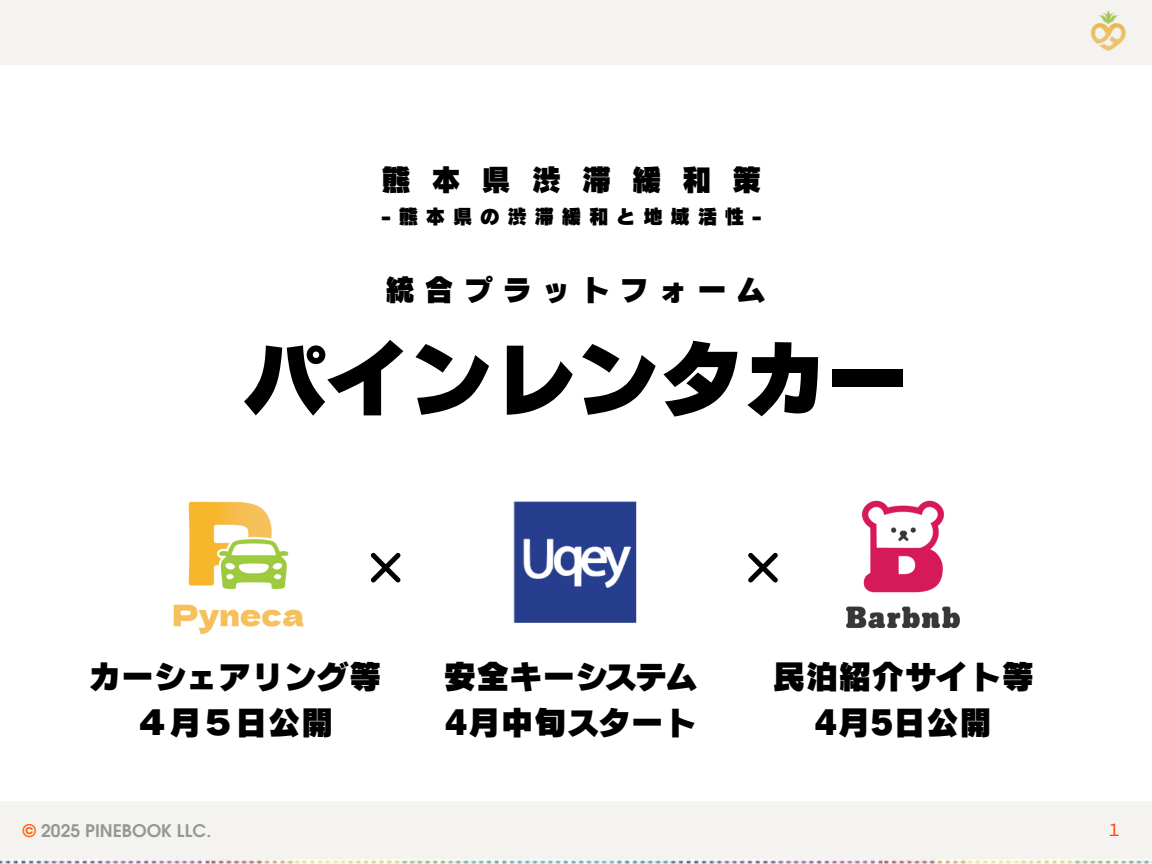
<style>
.page{position:relative;width:1152px;height:864px;background:#fff}
.page>*{position:absolute;margin:0;border:0;box-sizing:border-box;transform-origin:0 0}
.t1{font:84.3px "Canva Rodin Cattleya Pro UB";letter-spacing:-.01em;color:#000}
.t2{font:33px/46.2px "Canva Rodin Cattleya Pro UB";color:#000;text-align:center}
.t3{font:30px "Canva Rodin Cattleya Pro UB";letter-spacing:.3em;color:#000}
.t4{font:30px "Canva Rodin Cattleya Pro UB";letter-spacing:.67em;color:#000}
.t5{font:19.95px "Canva Rodin Cattleya Pro UB";letter-spacing:.36em;color:#000}
.t6{font:700 17.4px "Evolventa";color:#969696}
.t7{font:16.8px "Noto Sans CJ Ksc";color:#fb4910}
.s1{color:#ff610f}
</style>
<div class="page">
<div style="left:0;top:0;width:1152px;height:65px;background:#f4f3f0"></div>
<div style="left:0;top:801px;width:1152px;height:63px;background:#f4f3ef"></div>
<img style="left:1090px;top:11px;width:36px;height:40px">
<img style="left:0;top:859px;width:1152px;height:5px">
<img style="left:173px;top:501px;width:131px;height:134px">
<img style="left:846px;top:500px;width:114px;height:129px">
<img style="left:513px;top:501px;width:124px;height:122px">
<svg style="left:371px;top:553px;width:30px;height:30px"></svg>
<svg style="left:748px;top:553px;width:30px;height:30px"></svg>
<p class="t4" style="left:381px;top:165px;width:382px">熊本県渋滞緩和策</p>
<p class="t5" style="left:381px;top:206px;width:382px">-熊本県の渋滞緩和と地域活性-</p>
<p class="t3" style="left:385px;top:275px;width:382px">統合プラットフォーム</p>
<h1 class="t1" style="left:242px;top:336px;width:669px">パインレンタカー</h1>
<p class="t2" style="left:88px;top:653px;width:295px">カーシェアリング等<br>４⽉５⽇公開</p>
<p class="t2" style="left:443px;top:653px;width:256px;text-align:left">安全キーシステム<br>4⽉中旬スタート</p>
<p class="t2" style="left:772px;top:653px;width:263px">⺠泊紹介サイト等<br>4⽉5⽇公開</p>
<p class="t6" style="left:23px;top:819px;width:190px"><span class="s1">©</span> 2025 PINEBOOK LLC.</p>
<p class="t7" style="left:1106px;top:817px;width:18px">１</p>
</div>
